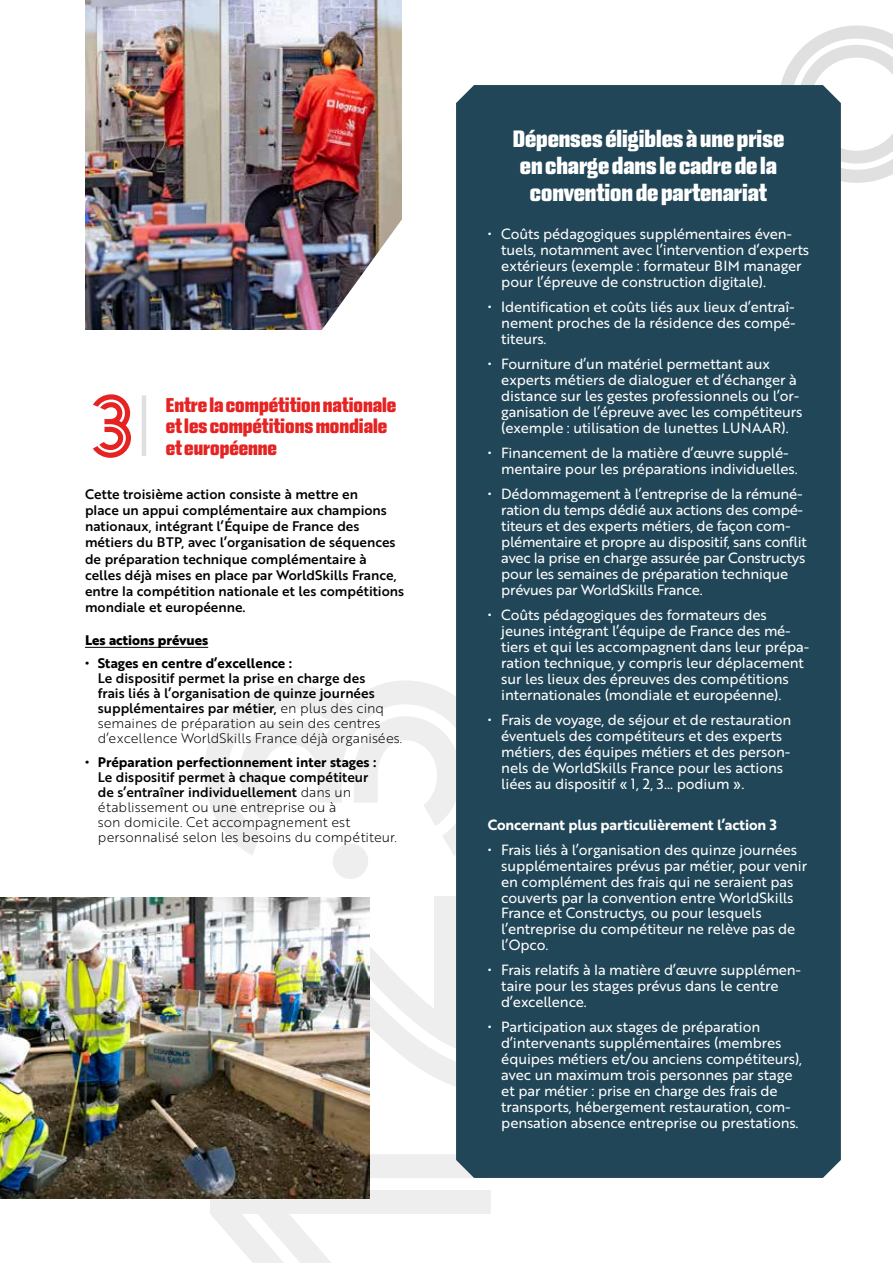
<style>
.page{position:relative;width:893px;height:1263px;background:#fff}
.page>*{position:absolute;margin:0;border:0;box-sizing:border-box;transform-origin:0 0}
.t1{font:86.4px "Arya Double";color:#e52322}
.t2{font:700 24px/27px "Monte Stella";color:#fff;text-align:center}
.t3{font:700 20.25px/21.5px "Monte Stella";color:#e52322}
.t4{font:14.4px/16px "Brother 1816 Regular";letter-spacing:-.01em;color:#fff}
.t5{font:14.4px "Brother 1816 Bold";letter-spacing:-.01em;color:#fff}
.t6{font:13.5px/16.2px "Brother 1816 Medium";color:#000}
.t7{font:13.5px/15px "Brother 1816 Light";color:#000}
.t8{font:13.5px "Brother 1816 Bold";color:#000}
.t9{font:700 13.5px "Brother 1816 Extra";color:#000}
.s1{font-family:"Brother 1816 Light"}
</style>
<div class="page">
<svg style="left:780px;top:26px;width:113px;height:157px"></svg>
<svg style="left:210px;top:1154px;width:281px;height:109px"></svg>
<svg style="left:369px;top:896px;width:87px;height:197px"></svg>
<svg style="left:204px;top:680px;width:252px;height:176px"></svg>
<div style="left:333px;top:843px;width:35px;height:36px;background:#eee;border-radius:50%"></div>
<hr style="left:85px;top:647px;width:123px;height:1px;background:#000">
<hr style="left:142px;top:395px;width:4px;height:61px;background:#dfdfdf">
<svg style="left:456px;top:85px;width:385px;height:1093px;background:#224758"></svg>
<img style="left:0;top:897px;width:369px;height:301px">
<img style="left:85px;top:0;width:317px;height:330px">
<img style="left:319px;top:187px;width:83px;height:143px">
<h1 class="t1" style="left:85px;top:373px;width:53px">3</h1>
<h3 class="t3" style="left:166px;top:394px;width:232px">Entre la compétition nationale et les compétitions mondiale et européenne</h3>
<p class="t6" style="left:85px;top:485px;width:321px">Cette troisième action consiste à mettre en<br>place un appui complémentaire aux champions nationaux, intégrant l’Équipe de France des métiers du BTP, avec l’organisation de séquences de préparation technique complémentaire à celles déjà mises en place par WorldSkills France, entre la compétition nationale et les compétitions mondiale et européenne.</p>
<p class="t9" style="left:85px;top:629px;width:125px">Les actions prévues</p>
<p class="t8" style="left:85px;top:653px;width:209px">• Stages en centre d’excellence :</p>
<p class="t6" style="left:98px;top:670px;width:288px;line-height:15px">Le dispositif permet la prise en charge des frais liés à l’organisation de quinze journées supplémentaires par métier, <span class="s1">en plus des cinq</span></p>
<p class="t7" style="left:98px;top:715px;width:306px">semaines de préparation au sein des centres d’excellence WorldSkills France déjà organisées.</p>
<p class="t8" style="left:85px;top:751px;width:293px">• Préparation perfectionnement inter stages :</p>
<p class="t6" style="left:98px;top:769px;width:272px;line-height:15px">Le dispositif permet à chaque compétiteur de s’entraîner individuellement <span class="s1">dans un</span></p>
<p class="t7" style="left:98px;top:799px;width:301px">établissement ou une entreprise ou à<br>son domicile. Cet accompagnement est personnalisé selon les besoins du compétiteur.</p>
<h2 class="t2" style="left:513px;top:126px;width:273px">Dépenses éligibles à une prise en charge dans le cadre de la convention de partenariat</h2>
<p class="t4" style="left:501px;top:225px;width:309px;text-indent:-14px">• Coûts pédagogiques supplémentaires éven&shy;tuels, notamment avec l’intervention d’experts extérieurs (exemple : formateur BIM manager pour l’épreuve de construction digitale).</p>
<p class="t4" style="left:501px;top:298px;width:296px;text-align:justify;text-indent:-14px">• Identification et coûts liés aux lieux d’entraî&shy;nement proches de la résidence des compé&shy;titeurs.</p>
<p class="t4" style="left:501px;top:355px;width:303px;text-indent:-14px">• Fourniture d’un matériel permettant aux experts métiers de dialoguer et d’échanger à distance sur les gestes professionnels ou l’or&shy;ganisation de l’épreuve avec les compétiteurs (exemple : utilisation de lunettes LUNAAR).</p>
<p class="t4" style="left:501px;top:444px;width:298px;text-indent:-14px">• Financement de la matière d’œuvre supplé&shy;mentaire pour les préparations individuelles.</p>
<p class="t4" style="left:501px;top:485px;width:307px;text-indent:-14px">• Dédommagement à l’entreprise de la rémuné&shy;ration du temps dédié aux actions des compé&shy;titeurs et des experts métiers, de façon com&shy;plémentaire et propre au dispositif, sans conflit avec la prise en charge assurée par Constructys pour les semaines de préparation technique prévues par WorldSkills France.</p>
<p class="t4" style="left:501px;top:606px;width:309px;text-indent:-14px">• Coûts pédagogiques des formateurs des jeunes intégrant l’équipe de France des mé&shy;tiers et qui les accompagnent dans leur prépa&shy;ration technique, y compris leur déplacement sur les lieux des épreuves des compétitions internationales (mondiale et européenne).</p>
<p class="t4" style="left:501px;top:711px;width:291px;text-indent:-14px">• Frais de voyage, de séjour et de restauration éventuels des compétiteurs et des experts métiers, des équipes métiers et des person&shy;nels de WorldSkills France pour les actions liées au dispositif « 1, 2, 3… podium ».</p>
<p class="t5" style="left:488px;top:813px;width:291px">Concernant plus particulièrement l’action 3</p>
<p class="t4" style="left:501px;top:841px;width:307px;text-indent:-14px">• Frais liés à l’organisation des quinze journées supplémentaires prévus par métier, pour venir en complément des frais qui ne seraient pas couverts par la convention entre WorldSkills France et Constructys, ou pour lesquels l’entreprise du compétiteur ne relève pas de l’Opco.</p>
<p class="t4" style="left:501px;top:962px;width:301px;text-indent:-14px">• Frais relatifs à la matière d’œuvre supplémen&shy;taire pour les stages prévus dans le centre d’excellence.</p>
<p class="t4" style="left:501px;top:1019px;width:302px;text-indent:-14px">• Participation aux stages de préparation d’intervenants supplémentaires (membres équipes métiers et/ou anciens compétiteurs), avec un maximum trois personnes par stage et par métier : prise en charge des frais de transports, hébergement restauration, com&shy;pensation absence entreprise ou prestations.</p>
</div>
